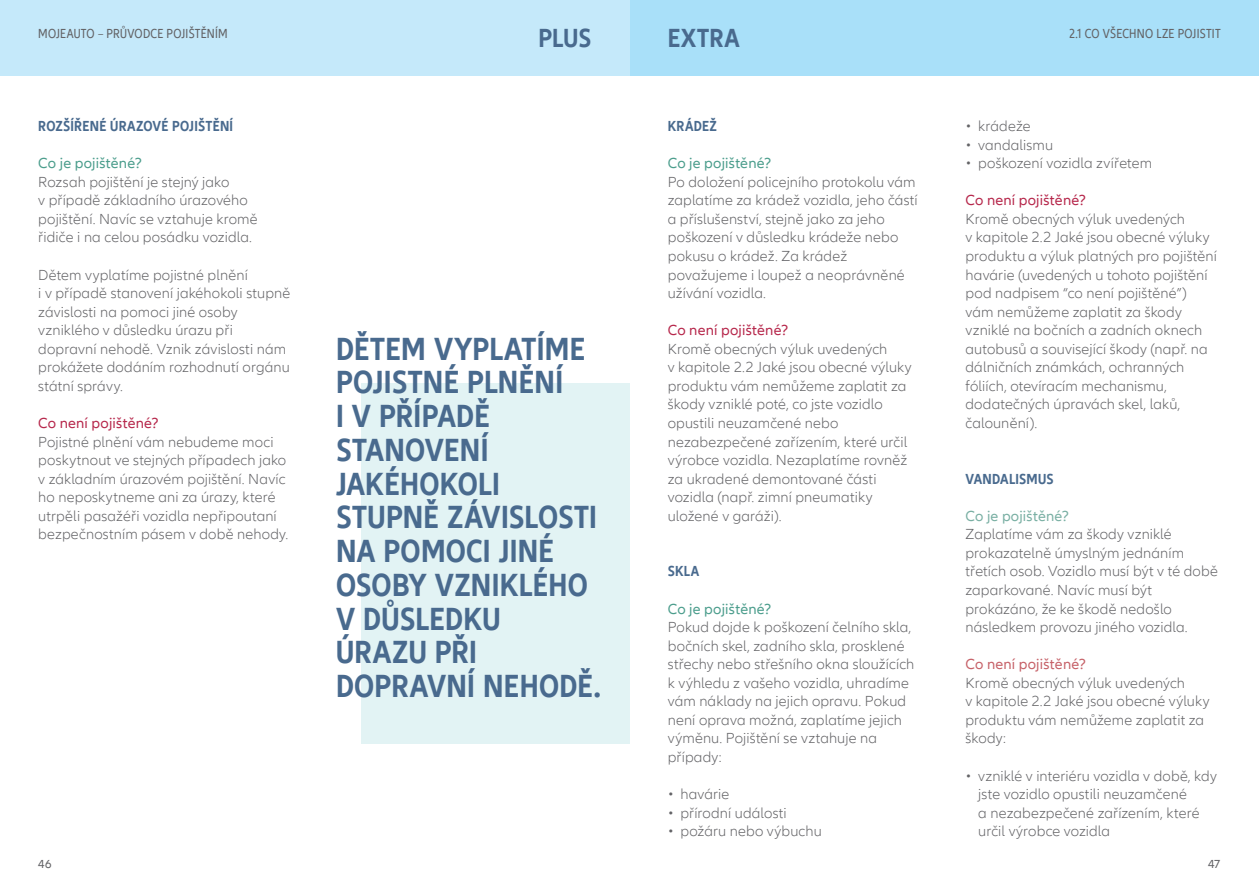
<style>
.page{position:relative;width:1259px;height:893px;background:#fff}
.page>*{position:absolute;margin:0;border:0;box-sizing:border-box;transform-origin:0 0}
.t1{font:700 condensed 33px/33.8px "Allianz Neo";letter-spacing:.005em;color:#496a8e}
.t2{font:700 condensed 27px "Allianz Neo";letter-spacing:.005em;color:#496a8e}
.t3{font:300 15px/18.6px "Allianz Neo";letter-spacing:.01em;color:#636366}
.t4{font:15px "Allianz Neo";letter-spacing:.015em;color:#b6274b}
.t5{font:700 condensed 15px "Allianz Neo";letter-spacing:.015em;color:#496a8e}
.t6{font:15px "Allianz Neo";letter-spacing:.015em;color:#4b9d8c}
.t7{font:15px "Allianz Neo";letter-spacing:.015em;color:#c66168}
.t8{font:15px "Allianz Neo";letter-spacing:.015em;color:#79afa3}
.t9{font:condensed 13.5px "Allianz Neo";letter-spacing:.015em;color:#636366}
.t10{font:12px "Allianz Neo";color:#636366}
</style>
<div class="page">
<div style="left:361px;top:383px;width:268px;height:360px;background:#e2f3f4"></div>
<div style="left:629px;top:0;width:630px;height:75px;background:#a9e0f9"></div>
<div style="left:0;top:0;width:629px;height:75px;background:#c5e9fa"></div>
<p class="t9" style="left:38px;top:26px;width:191px">MOJEAUTO – PRŮVODCE POJIŠTĚNÍM</p>
<p class="t9" style="left:1069px;top:26px;width:153px">2.1 CO VŠECHNO LZE POJISTIT</p>
<h2 class="t2" style="left:538px;top:23px;width:54px">PLUS</h2>
<h2 class="t2" style="left:668px;top:23px;width:74px">EXTRA</h2>
<p class="t5" style="left:38px;top:117px;width:196px">ROZŠÍŘENÉ ÚRAZOVÉ POJIŠTĚNÍ</p>
<p class="t6" style="left:38px;top:155px;width:105px">Co je pojištěné?</p>
<p class="t3" style="left:38px;top:173px;width:221px">Rozsah pojištění je stejný jako<br>v případě základního úrazového pojištění. Navíc se vztahuje kromě řidiče i na celou posádku vozidla.</p>
<p class="t3" style="left:38px;top:266px;width:254px">Dětem vyplatíme pojistné plnění<br>i v případě stanovení jakéhokoli stupně závislosti na pomoci jiné osoby vzniklého v důsledku úrazu při dopravní nehodě. Vznik závislosti nám prokážete dodáním rozhodnutí orgánu státní správy.</p>
<p class="t4" style="left:38px;top:414px;width:122px">Co není pojištěné?</p>
<p class="t3" style="left:38px;top:433px;width:252px">Pojistné plnění vám nebudeme moci poskytnout ve stejných případech jako v základním úrazovém pojištění. Navíc ho neposkytneme ani za úrazy, které utrpěli pasažéři vozidla nepřipoutaní bezpečnostním pásem v době nehody.</p>
<h1 class="t1" style="left:336px;top:332px;width:266px">DĚTEM VYPLATÍME<br>POJISTNÉ PLNĚNÍ<br>I V PŘÍPADĚ<br>STANOVENÍ<br>JAKÉHOKOLI<br>STUPNĚ ZÁVISLOSTI<br>NA POMOCI JINÉ<br>OSOBY VZNIKLÉHO<br>V DŮSLEDKU<br>ÚRAZU PŘI<br>DOPRAVNÍ NEHODĚ.</h1>
<p class="t5" style="left:668px;top:117px;width:51px">KRÁDEŽ</p>
<p class="t6" style="left:668px;top:155px;width:105px">Co je pojištěné?</p>
<p class="t3" style="left:668px;top:173px;width:251px">Po doložení policejního protokolu vám zaplatíme za krádež vozidla, jeho částí a příslušenství, stejně jako za jeho poškození v důsledku krádeže nebo pokusu o krádež. Za krádež považujeme i loupež a neoprávněné užívání vozidla.</p>
<p class="t4" style="left:668px;top:322px;width:122px">Co není pojištěné?</p>
<p class="t3" style="left:668px;top:340px;width:245px">Kromě obecných výluk uvedených<br>v kapitole 2.2 Jaké jsou obecné výluky produktu vám nemůžeme zaplatit za škody vzniklé poté, co jste vozidlo opustili neuzamčené nebo nezabezpečené zařízením, které určil výrobce vozidla. Nezaplatíme rovněž za ukradené demontované části vozidla (např. zimní pneumatiky uložené v garáži).</p>
<p class="t5" style="left:668px;top:563px;width:33px">SKLA</p>
<p class="t6" style="left:668px;top:600px;width:105px">Co je pojištěné?</p>
<p class="t3" style="left:668px;top:618px;width:248px">Pokud dojde k poškození čelního skla, bočních skel, zadního skla, prosklené střechy nebo střešního okna sloužících k výhledu z vašeho vozidla, uhradíme vám náklady na jejich opravu. Pokud není oprava možná, zaplatíme jejich výměnu. Pojištění se vztahuje na případy:</p>
<p class="t3" style="left:668px;top:785px;width:63px">• havárie</p>
<p class="t3" style="left:668px;top:804px;width:120px">• přírodní události</p>
<p class="t3" style="left:668px;top:822px;width:155px">• požáru nebo výbuchu</p>
<p class="t3" style="left:965px;top:117px;width:67px">• krádeže</p>
<p class="t3" style="left:965px;top:136px;width:89px">• vandalismu</p>
<p class="t3" style="left:965px;top:154px;width:188px">• poškození vozidla zvířetem</p>
<p class="t4" style="left:965px;top:192px;width:122px">Co není pojištěné?</p>
<p class="t3" style="left:965px;top:210px;width:253px">Kromě obecných výluk uvedených<br>v kapitole 2.2 Jaké jsou obecné výluky produktu a výluk platných pro pojištění havárie (uvedených u tohoto pojištění pod nadpisem “co není pojištěné”) vám nemůžeme zaplatit za škody vzniklé na bočních a zadních oknech autobusů a související škody (např. na dálničních známkách, ochranných fóliích, otevíracím mechanismu, dodatečných úpravách skel, laků, čalounění).</p>
<p class="t5" style="left:965px;top:470px;width:90px">VANDALISMUS</p>
<p class="t8" style="left:965px;top:507px;width:105px">Co je pojištěné?</p>
<p class="t3" style="left:965px;top:525px;width:254px">Zaplatíme vám za škody vzniklé prokazatelně úmyslným jednáním třetích osob. Vozidlo musí být v té době zaparkované. Navíc musí být prokázáno, že ke škodě nedošlo následkem provozu jiného vozidla.</p>
<p class="t7" style="left:965px;top:656px;width:122px">Co není pojištěné?</p>
<p class="t3" style="left:965px;top:674px;width:245px">Kromě obecných výluk uvedených<br>v kapitole 2.2 Jaké jsou obecné výluky produktu vám nemůžeme zaplatit za škody:</p>
<p class="t3" style="left:978px;top:767px;width:240px;text-indent:-13px">• vzniklé v interiéru vozidla v době, kdy jste vozidlo opustili neuzamčené<br>a nezabezpečené zařízením, které určil výrobce vozidla</p>
<p class="t10" style="left:38px;top:857px;width:15px">46</p>
<p class="t10" style="left:1208px;top:857px;width:14px">47</p>
</div>
